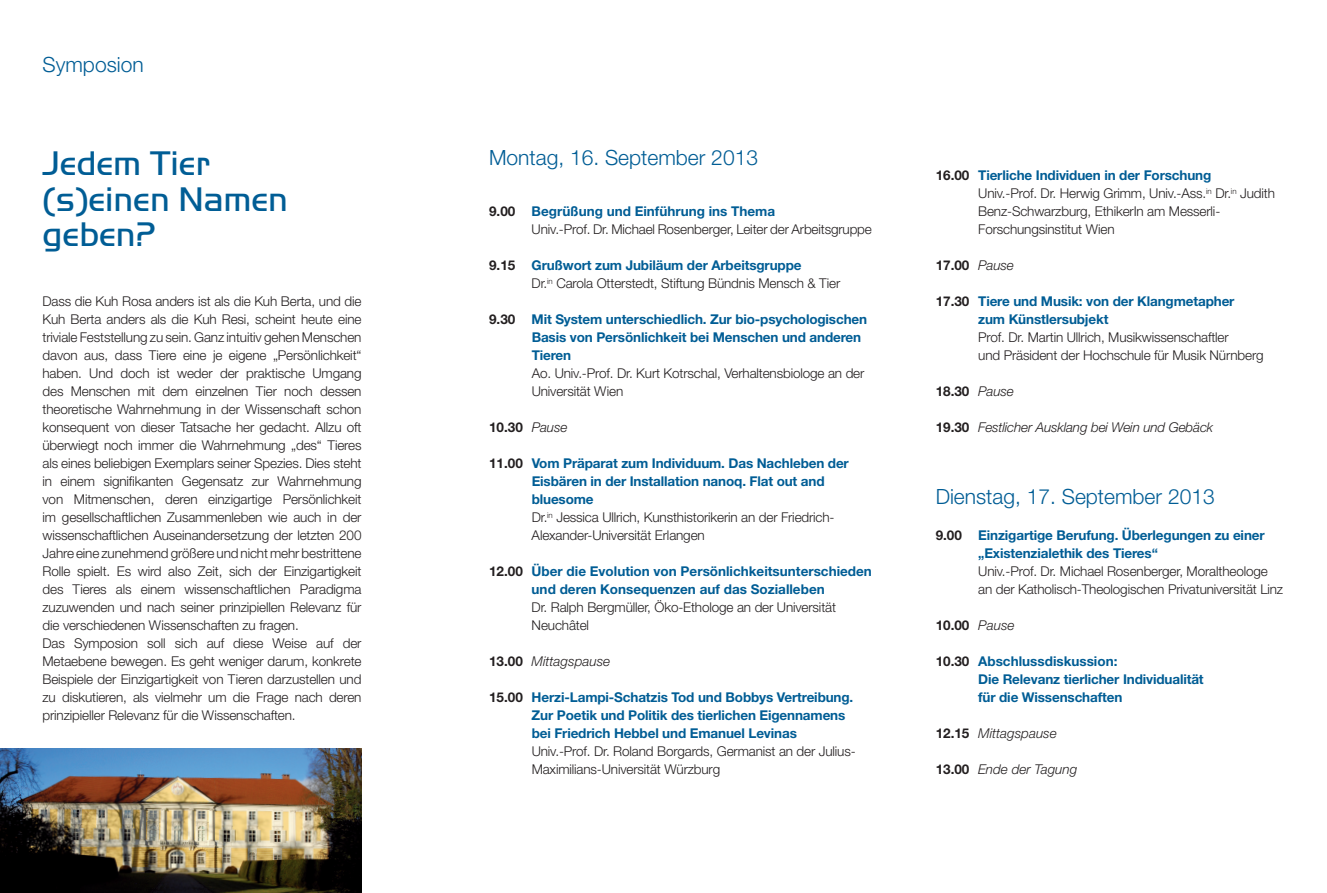
<style>
.page{position:relative;width:1327px;height:893px;background:#fff}
.page>*{position:absolute;margin:0;border:0;box-sizing:border-box;transform-origin:0 0}
.t1{font:300 35.55px/35.5px "Handel Gothic";color:#005d95}
.t2{font:300 21px "Helvetica Neue";color:#005d95}
.t3{font:300 13.5px/18px "Helvetica Neue";letter-spacing:-.01em;color:#231f20}
.t4{font:700 13.5px/18px "Helvetica Neue";letter-spacing:-.01em;color:#005d95}
.t5{font:italic 300 13.5px "Helvetica Neue";color:#231f20}
.t6{font:700 13.5px "Helvetica Neue";color:#231f20}
.s1{font-weight:700}
.s2{font-weight:700;color:#005d95}
.s3{color:#231f20}
.s4{font-weight:300;font-style:italic}
.s5{font-weight:300;color:#231f20}
.s6{font-weight:700;font-style:normal}
</style>
<div class="page">
<img style="left:0;top:748px;width:361px;height:145px">
<h2 class="t2" style="left:43px;top:52px;width:103px">Symposion</h2>
<h1 class="t1" style="left:43px;top:146px;width:247px">Jedem Tier (s)einen Namen geben?</h1>
<p class="t3" style="left:43px;top:292px;width:320px">Dass die Kuh Rosa anders ist als die Kuh Berta, und die Kuh Berta anders als die Kuh Resi, scheint heute eine triviale Feststellung zu sein. Ganz intuitiv gehen Menschen davon aus, dass Tiere eine je eigene „Persönlichkeit“ haben. Und doch ist weder der praktische Umgang des Menschen mit dem einzelnen Tier noch dessen theoretische Wahrnehmung in der Wissenschaft schon konsequent von dieser Tatsache her gedacht. Allzu oft überwiegt noch immer die Wahrnehmung „des“ Tieres als eines beliebigen Exemplars seiner Spezies. Dies steht in einem signifikanten Gegensatz zur Wahrnehmung von Mitmenschen, deren einzigartige Persönlichkeit im gesellschaftlichen Zusammenleben wie auch in der wissenschaftlichen Auseinandersetzung der letzten 200<br>Jahre eine zunehmend größere und nicht mehr bestrittene Rolle spielt. Es wird also Zeit, sich der Einzigartigkeit des Tieres als einem wissenschaftlichen Paradigma zuzuwenden und nach seiner prinzipiellen Relevanz für die verschiedenen Wissenschaften zu fragen.<br>Das Symposion soll sich auf diese Weise auf der Metaebene bewegen. Es geht weniger darum, konkrete Beispiele der Einzigartigkeit von Tieren darzustellen und zu diskutieren, als vielmehr um die Frage nach deren prinzipieller Relevanz für die Wissenschaften.</p>
<h2 class="t2" style="left:489px;top:145px;width:270px">Montag, 16. September 2013</h2>
<p class="t3" style="left:532px;top:202px;width:342px;text-indent:-43px"><span class="s1">9.00</span> <span class="s2">Begrüßung und Einführung ins Thema<br></span>Univ.-Prof. Dr. Michael Rosenberger, Leiter der Arbeitsgruppe</p>
<p class="t3" style="left:532px;top:256px;width:310px;text-indent:-43px"><span class="s1">9.15</span> <span class="s2">Grußwort zum Jubiläum der Arbeitsgruppe<br></span>Dr.<sup>in</sup> Carola Otterstedt, Stiftung Bündnis Mensch &amp; Tier</p>
<p class="t4" style="left:532px;top:310px;width:337px;text-indent:-43px"><span class="s3">9.30</span> Mit System unterschiedlich. Zur bio-psychologischen<br>Basis von Persönlichkeit bei Menschen und anderen<br>Tieren</p>
<p class="t3" style="left:532px;top:364px;width:334px">Ao. Univ.-Prof. Dr. Kurt Kotrschal, Verhaltensbiologe an der<br>Universität Wien</p>
<p class="t6" style="left:489px;top:419px;width:80px">10.30 <span class="s4">Pause</span></p>
<p class="t4" style="left:532px;top:454px;width:319px;text-indent:-42px"><span class="s3">11.00</span> Vom Präparat zum Individuum. Das Nachleben der Eisbären in der Installation nanoq. Flat out and bluesome<br><span class="s5">Dr.</span><sup>in</sup> <span class="s5">Jessica Ullrich, Kunsthistorikerin an der Friedrich-Alexander-Universität Erlangen</span></p>
<p class="t4" style="left:489px;top:562px;width:384px;text-align:center"><span class="s3">12.00</span> Über die Evolution von Persönlichkeitsunterschieden und deren Konsequenzen auf das Sozialleben</p>
<p class="t3" style="left:532px;top:598px;width:306px">Dr. Ralph Bergmüller, Öko-Ethologe an der Universität<br>Neuchâtel</p>
<p class="t5" style="left:489px;top:653px;width:123px"><span class="s6">13.00</span> Mittagspause</p>
<p class="t4" style="left:532px;top:688px;width:323px;text-indent:-43px"><span class="s3">15.00</span> Herzi-Lampi-Schatzis Tod und Bobbys Vertreibung.<br>Zur Poetik und Politik des tierlichen Eigennamens bei Friedrich Hebbel und Emanuel Levinas</p>
<p class="t3" style="left:532px;top:742px;width:326px">Univ.-Prof. Dr. Roland Borgards, Germanist an der Julius-<br>Maximilians-Universität Würzburg</p>
<p class="t3" style="left:978px;top:166px;width:298px;text-indent:-43px"><span class="s1">16.00</span> <span class="s2">Tierliche Individuen in der Forschung<br></span>Univ.-Prof. Dr. Herwig Grimm, Univ.-Ass.<sup>in</sup> Dr.<sup>in</sup> Judith Benz-Schwarzburg, EthikerIn am Messerli-Forschungsinstitut Wien</p>
<p class="t6" style="left:935px;top:257px;width:80px">17.00 <span class="s4">Pause</span></p>
<p class="t4" style="left:978px;top:292px;width:258px;text-indent:-43px"><span class="s3">17.30</span> Tiere und Musik: von der Klangmetapher zum Künstlersubjekt</p>
<p class="t3" style="left:978px;top:328px;width:287px">Prof. Dr. Martin Ullrich, Musikwissenschaftler<br>und Präsident der Hochschule für Musik Nürnberg</p>
<p class="t6" style="left:935px;top:383px;width:80px">18.30 <span class="s4">Pause</span></p>
<p class="t5" style="left:935px;top:419px;width:279px"><span class="s6">19.30</span> Festlicher Ausklang bei Wein und Gebäck</p>
<h2 class="t2" style="left:935px;top:484px;width:280px">Dienstag, 17. September 2013</h2>
<p class="t4" style="left:978px;top:526px;width:288px;text-indent:-43px"><span class="s3">9.00</span> Einzigartige Berufung. Überlegungen zu einer „Existenzialethik des Tieres“</p>
<p class="t3" style="left:978px;top:562px;width:306px">Univ.-Prof. Dr. Michael Rosenberger, Moraltheologe an der Katholisch-Theologischen Privatuniversität Linz</p>
<p class="t6" style="left:935px;top:617px;width:80px">10.00 <span class="s4">Pause</span></p>
<p class="t4" style="left:978px;top:652px;width:227px;text-indent:-43px"><span class="s3">10.30</span> Abschlussdiskussion:<br>Die Relevanz tierlicher Individualität für die Wissenschaften</p>
<p class="t5" style="left:935px;top:725px;width:123px"><span class="s6">12.15</span> Mittagspause</p>
<p class="t5" style="left:935px;top:761px;width:143px"><span class="s6">13.00</span> Ende der Tagung</p>
</div>
